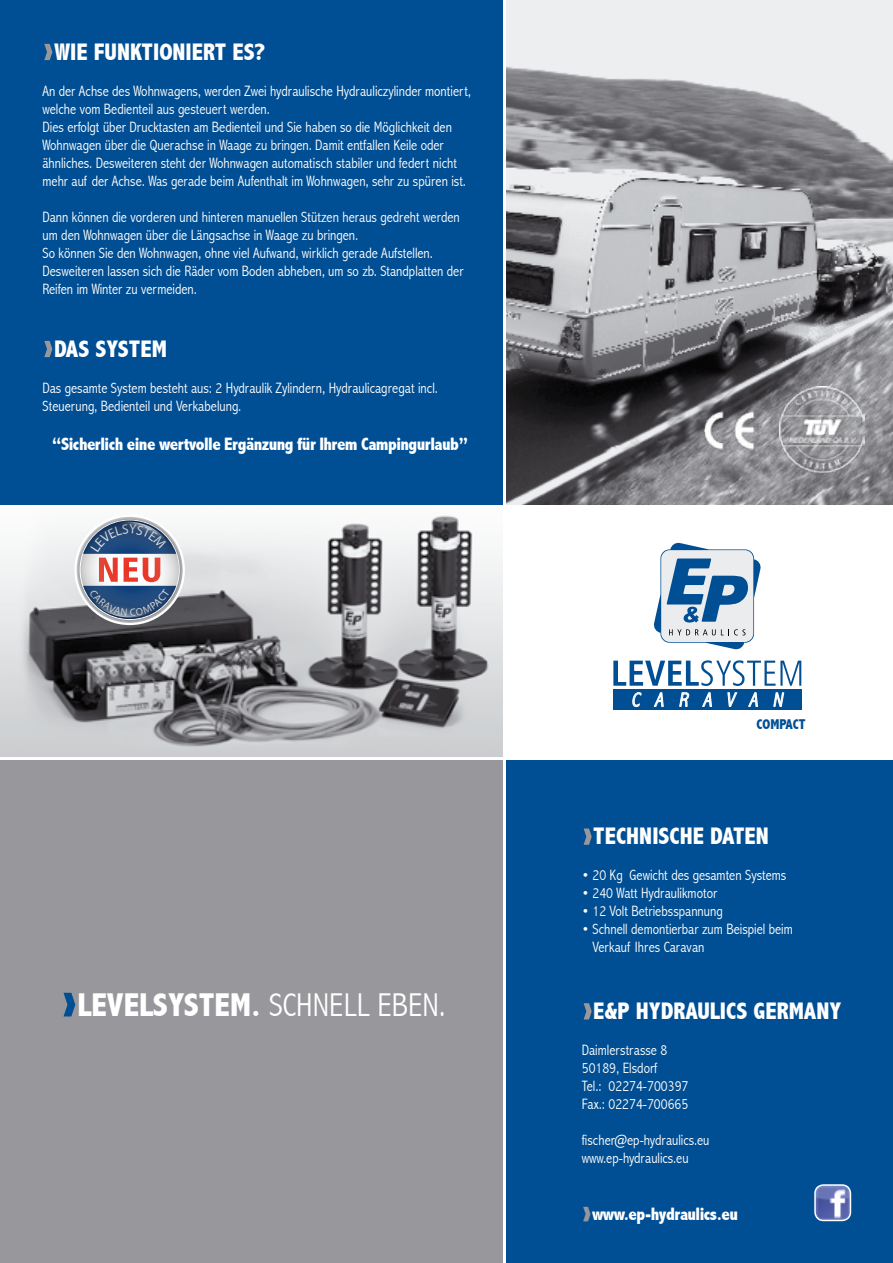
<style>
.page{position:relative;width:893px;height:1263px;background:#fff}
.page>*{position:absolute;margin:0;border:0;box-sizing:border-box;transform-origin:0 0}
.t1{font:800 condensed 76.5px "Abadi";color:#004e93}
.t2{font:800 condensed 46.5px "Abadi";color:#98989c}
.t3{font:800 condensed 33px "Abadi";color:#fff}
.t4{font:800 condensed 24px "Abadi";color:#fff}
.t5{font:italic 300 condensed 19.8px "Abadi";color:#fff}
.t6{font:800 condensed 18px "Abadi";letter-spacing:-.03em;color:#fff}
.t7{font:300 condensed 15px/18px "Abadi";color:#fff}
.t8{font:800 condensed 14.25px "Abadi";color:#004e93}
.s1{font-size:52.5px;color:#98989c}
.s2{font-weight:300}
</style>
<div class="page">
<div style="left:0;top:0;width:502px;height:505px;background:#004e93"></div>
<div style="left:507px;top:760px;width:386px;height:503px;background:#004e93"></div>
<img style="left:507px;top:0;width:386px;height:505px">
<div style="left:0;top:760px;width:502px;height:503px;background:#98989c"></div>
<img style="left:0;top:515px;width:502px;height:241px">
<img style="left:780px;top:387px;width:85px;height:94px">
<img style="left:703px;top:412px;width:51px;height:38px">
<svg style="left:613px;top:660px;width:188px;height:26px"></svg>
<div style="left:613px;top:689px;width:188px;height:21px;background:#004e93"></div>
<svg style="left:653px;top:542px;width:108px;height:108px"></svg>
<svg style="left:632px;top:692px;width:10px;height:15px"></svg>
<svg style="left:654px;top:692px;width:10px;height:15px"></svg>
<svg style="left:679px;top:692px;width:11px;height:15px"></svg>
<svg style="left:702px;top:692px;width:10px;height:15px"></svg>
<svg style="left:727px;top:692px;width:10px;height:15px"></svg>
<svg style="left:748px;top:692px;width:10px;height:15px"></svg>
<svg style="left:773px;top:692px;width:11px;height:15px"></svg>
<img style="left:815px;top:1185px;width:35px;height:35px">
<div style="left:814px;top:1184px;width:37px;height:37px;border:2px solid #fff;border-radius:9px"></div>
<svg style="left:77px;top:517px;width:106px;height:106px"></svg>
<h3 class="t4" style="left:43px;top:39px;width:224px"><span class="s1">›</span>WIE FUNKTIONIERT ES?</h3>
<p class="t7" style="left:43px;top:82px;width:430px">An der Achse des Wohnwagens, werden Zwei hydraulische Hydrauliczylinder montiert, welche vom Bedienteil aus gesteuert werden.<br>Dies erfolgt über Drucktasten am Bedienteil und Sie haben so die Möglichkeit den Wohnwagen über die Querachse in Waage zu bringen. Damit entfallen Keile oder ähnliches. Desweiteren steht der Wohnwagen automatisch stabiler und federt nicht mehr auf der Achse. Was gerade beim Aufenthalt im Wohnwagen, sehr zu spüren ist.</p>
<p class="t7" style="left:43px;top:208px;width:423px">Dann können die vorderen und hinteren manuellen Stützen heraus gedreht werden um den Wohnwagen über die Längsachse in Waage zu bringen.<br>So können Sie den Wohnwagen, ohne viel Aufwand, wirklich gerade Aufstellen.<br>Desweiteren lassen sich die Räder vom Boden abheben, um so zb. Standplatten der Reifen im Winter zu vermeiden.</p>
<h3 class="t4" style="left:43px;top:336px;width:126px"><span class="s1">›</span>DAS SYSTEM</h3>
<p class="t7" style="left:43px;top:379px;width:397px">Das gesamte System besteht aus: 2 Hydraulik Zylindern, Hydraulicagregat incl.<br>Steuerung, Bedienteil und Verkabelung.</p>
<p class="t6" style="left:52px;top:435px;width:417px">“Sicherlich eine wertvolle Ergänzung für Ihrem Campingurlaub”</p>
<h1 class="t1" style="left:61px;top:955px;width:18px">›</h1>
<h3 class="t3" style="left:78px;top:987px;width:370px">LEVELSYSTEM. <span class="s2">SCHNELL EBEN.</span></h3>
<h3 class="t5" style="left:631px;top:689px;width:157px">CARAVAN</h3>
<p class="t8" style="left:756px;top:716px;width:51px">COMPACT</p>
<h3 class="t4" style="left:582px;top:823px;width:188px"><span class="s1">›</span>TECHNISCHE DATEN</h3>
<p class="t7" style="left:582px;top:867px;width:206px">• 20 Kg Gewicht des gesamten Systems</p>
<p class="t7" style="left:582px;top:885px;width:137px">• 240 Watt Hydraulikmotor</p>
<p class="t7" style="left:582px;top:903px;width:142px">• 12 Volt Betriebsspannung</p>
<p class="t7" style="left:592px;top:921px;width:202px;text-indent:-11px">• Schnell demontierbar zum Beispiel beim<br>Verkauf Ihres Caravan</p>
<h3 class="t4" style="left:582px;top:998px;width:261px"><span class="s1">›</span>E&amp;P HYDRAULICS GERMANY</h3>
<p class="t7" style="left:582px;top:1041px;width:108px">Daimlerstrasse 8<br>50189, Elsdorf<br>Tel.: 02274-700397<br>Fax.: 02274-700665</p>
<p class="t7" style="left:582px;top:1131px;width:129px">fischer@ep-hydraulics.eu www.ep-hydraulics.eu</p>
<h2 class="t2" style="left:582px;top:1184px;width:12px">›</h2>
<p class="t6" style="left:592px;top:1205px;width:147px">www.ep-hydraulics.eu</p>
</div>
